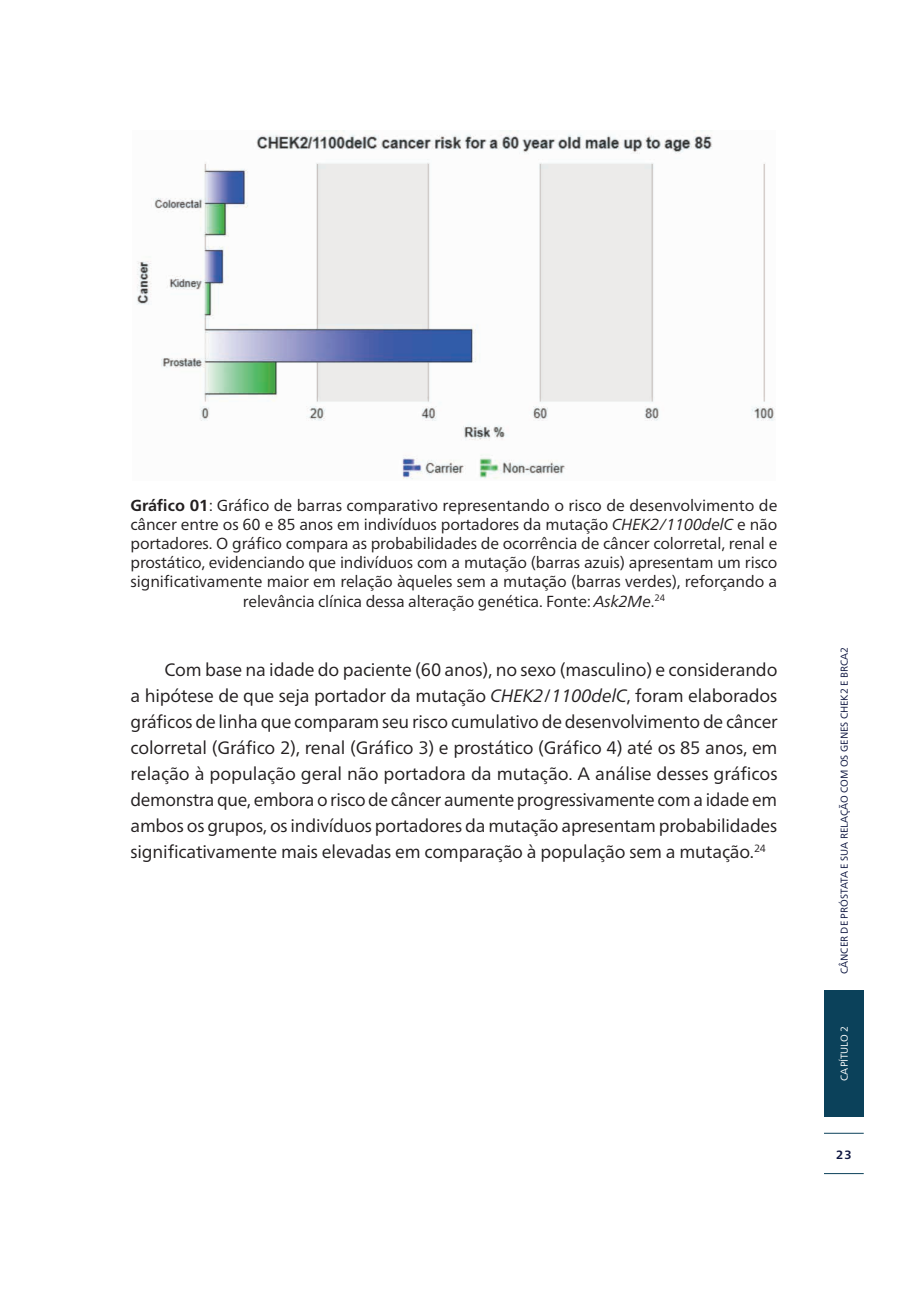
<style>
.page{position:relative;width:908px;height:1304px;background:#fff}
.page>*{position:absolute;margin:0;border:0;box-sizing:border-box;transform-origin:0 0}
.t1{font:18px/26px "Neue Frutiger World";letter-spacing:-.01em;color:#231f20;text-align:justify}
.t2{font:16px/19.2px "Neue Frutiger World";letter-spacing:-.01em;color:#231f20;text-align:center}
.t3{font:700 12px "Neue Frutiger World";color:#0e1640}
.t4{font:10px "Neue Frutiger World";color:#0e1640}
.t5{font:10px "Neue Frutiger World";color:#fff}
.s1{font-weight:700}
.s2{font-style:italic}
</style>
<div class="page">
<hr style="left:823px;top:1173px;width:40px;height:1px;background:#0b415a">
<hr style="left:823px;top:1133px;width:40px;height:1px;background:#0b415a">
<div style="left:823px;top:990px;width:40px;height:127px;background:#0b415a"></div>
<img style="left:137px;top:130px;width:638px;height:349px">
<p class="t2" style="left:130px;top:496px;width:648px"><span class="s1">Gráfico 01</span>: Gráfico de barras comparativo representando o risco de desenvolvimento de câncer entre os 60 e 85 anos em indivíduos portadores da mutação <span class="s2">CHEK2/1100delC</span> e não portadores. O gráfico compara as probabilidades de ocorrência de câncer colorretal, renal e prostático, evidenciando que indivíduos com a mutação (barras azuis) apresentam um risco significativamente maior em relação àqueles sem a mutação (barras verdes), reforçando a relevância clínica dessa alteração genética. Fonte: <span class="s2">Ask2Me</span>.<sup>24</sup></p>
<p class="t1" style="left:130px;top:656px;width:648px;text-indent:34px">Com base na idade do paciente (60 anos), no sexo (masculino) e considerando a hipótese de que seja portador da mutação <span class="s2">CHEK2</span>/<span class="s2">1100delC</span>, foram elaborados gráficos de linha que comparam seu risco cumulativo de desenvolvimento de câncer colorretal (Gráfico 2), renal (Gráfico 3) e prostático (Gráfico 4) até os 85 anos, em relação à população geral não portadora da mutação. A análise desses gráficos demonstra que, embora o risco de câncer aumente progressivamente com a idade em ambos os grupos, os indivíduos portadores da mutação apresentam probabilidades significativamente mais elevadas em comparação à população sem a mutação.<sup>24</sup></p>
<p class="t4" style="left:836px;top:974px;width:328px;rotate:-90deg">CÂNCER DE PRÓSTATA E SUA RELAÇÃO COM OS GENES CHEK2 E BRCA2</p>
<p class="t5" style="left:836px;top:1081px;width:56px;rotate:-90deg">CAPÍTULO 2</p>
<p class="t3" style="left:835px;top:1144px;width:17px">23</p>
</div>
